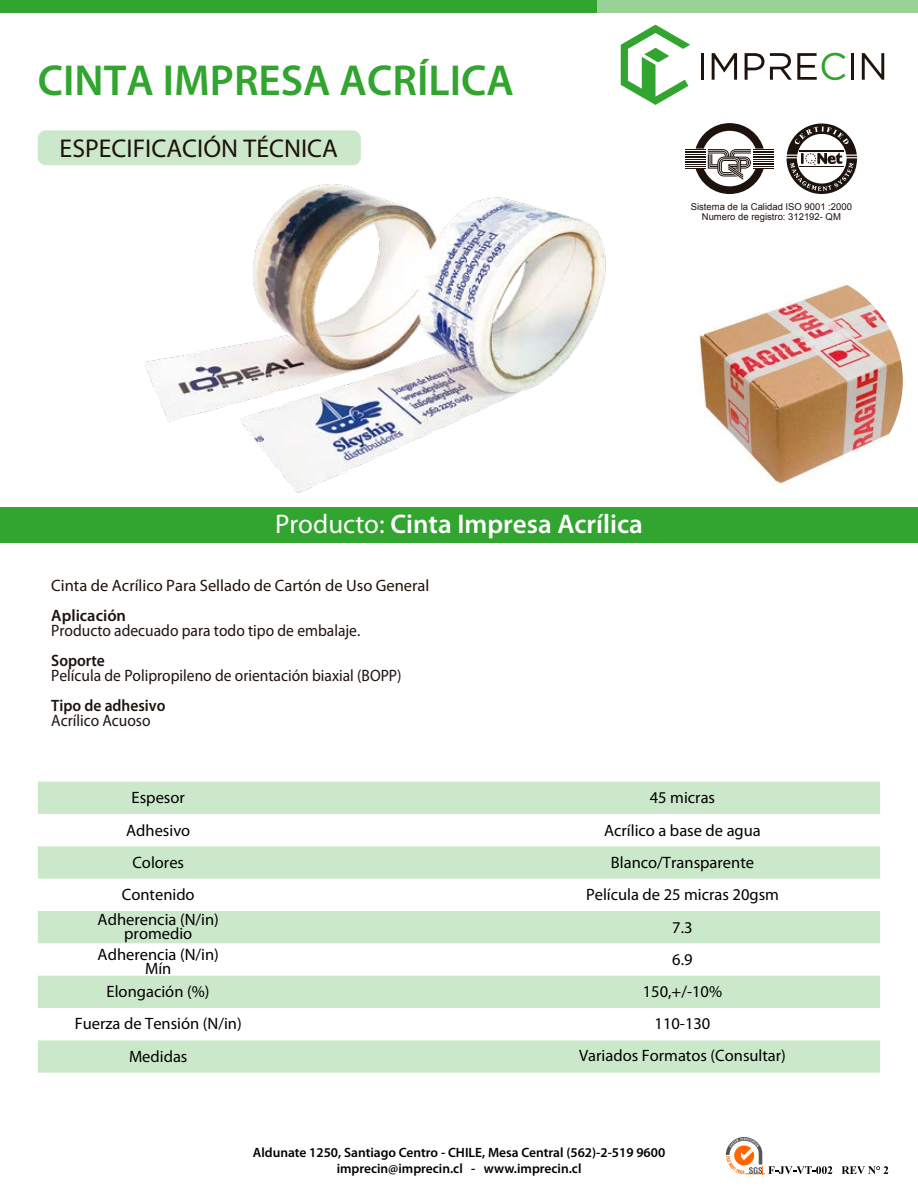
<style>
.page{position:relative;width:918px;height:1188px;background:#fff}
.page>*{position:absolute;margin:0;border:0;box-sizing:border-box;transform-origin:0 0}
.t1{font:600 43.5px "Myriad Pro";color:#31a52f}
.t2{font:600 27px "Myriad Pro";color:#fff}
.t3{font:25.8px "Myriad Pro";color:#1e120d}
.t4{font:16.5px/13.5px "Myriad Pro";color:#020102;text-align:center}
.t5{font:16.5px "Myriad Pro";color:#1e120d;scale:.94 1}
.t6{font:16.5px "Myriad Pro";color:#1e120d}
.t7{font:600 16.5px "Myriad Pro";color:#1e120d;scale:.94 1}
.t8{font:600 16.5px "Myriad Pro";color:#1e120d}
.t9{font:600 13.5px/16.2px "Myriad Pro";color:#000;text-align:center}
.t10{font:9.45px/10.5px "Arial";color:#1e120d;text-align:center}
.s1{font-weight:400}
</style>
<div class="page">
<div style="left:0;top:0;width:597px;height:13px;background:#31a52f"></div>
<div style="left:597px;top:0;width:321px;height:13px;background:#98d297"></div>
<hr style="left:701px;top:53px;width:3px;height:27px;background:#1e120d">
<svg style="left:712px;top:53px;width:25px;height:27px"></svg>
<svg style="left:745px;top:53px;width:19px;height:27px"></svg>
<hr style="left:851px;top:53px;width:3px;height:27px;background:#1e120d">
<svg style="left:862px;top:53px;width:22px;height:27px"></svg>
<svg style="left:770px;top:53px;width:76px;height:27px"></svg>
<svg style="left:621px;top:25px;width:69px;height:80px"></svg>
<svg style="left:726px;top:1137px;width:106px;height:38px"></svg>
<svg style="left:842px;top:1166px;width:46px;height:8px"></svg>
<div style="left:0;top:507px;width:918px;height:36px;background:#31a52f"></div>
<svg style="left:38px;top:782px;width:842px;height:291px"></svg>
<div style="left:38px;top:130px;width:323px;height:35px;background:#cce8cb;border-radius:8px"></div>
<svg style="left:787px;top:124px;width:70px;height:70px"></svg>
<svg style="left:686px;top:123px;width:87px;height:71px"></svg>
<img style="left:145px;top:184px;width:461px;height:309px">
<img style="left:681px;top:270px;width:222px;height:222px;border-radius:111px">
<h1 class="t1" style="left:38px;top:52px;width:478px">CINTA IMPRESA ACRÍLICA</h1>
<h3 class="t3" style="left:60px;top:132px;width:280px">ESPECIFICACIÓN TÉCNICA</h3>
<p class="t10" style="left:691px;top:201px;width:163px">Sistema de la Calidad ISO 9001 :2000<br>Numero de registro: 312192- QM</p>
<h2 class="t2" style="left:275px;top:507px;width:369px"><span class="s1">Producto:</span> Cinta Impresa Acrílica</h2>
<p class="t6" style="left:51px;top:575px;width:380px">Cinta de Acrílico Para Sellado de Cartón de Uso General</p>
<p class="t8" style="left:51px;top:605px;width:76px">Aplicación</p>
<p class="t5" style="left:51px;top:620px;width:330px">Producto adecuado para todo tipo de embalaje.</p>
<p class="t7" style="left:51px;top:650px;width:59px">Soporte</p>
<p class="t5" style="left:51px;top:665px;width:374px">Película de Polipropileno de orientación biaxial (BOPP)</p>
<p class="t7" style="left:51px;top:695px;width:123px">Tipo de adhesivo</p>
<p class="t5" style="left:51px;top:710px;width:107px">Acrílico Acuoso</p>
<p class="t4" style="left:132px;top:791px;width:55px">Espesor</p>
<p class="t4" style="left:650px;top:791px;width:67px">45 micras</p>
<p class="t4" style="left:126px;top:824px;width:66px">Adhesivo</p>
<p class="t4" style="left:604px;top:824px;width:158px">Acrílico a base de agua</p>
<p class="t4" style="left:132px;top:855px;width:53px">Colores</p>
<p class="t4" style="left:611px;top:855px;width:145px">Blanco/Transparente</p>
<p class="t4" style="left:122px;top:888px;width:74px">Contenido</p>
<p class="t4" style="left:586px;top:888px;width:194px">Película de 25 micras 20gsm</p>
<p class="t4" style="left:98px;top:913px;width:123px">Adherencia (N/in) promedio</p>
<p class="t4" style="left:98px;top:948px;width:123px">Adherencia (N/in)<br>Mín</p>
<p class="t4" style="left:75px;top:975px;width:169px;line-height:32.5px">Elongación (%)<br>Fuerza de Tensión (N/in)</p>
<p class="t4" style="left:672px;top:920px;width:22px">7.3</p>
<p class="t4" style="left:643px;top:943px;width:81px;line-height:32px">6.9<br>150,+/-10%<br>110-130</p>
<p class="t4" style="left:129px;top:1049px;width:60px">Medidas</p>
<p class="t4" style="left:579px;top:1049px;width:209px">Variados Formatos (Consultar)</p>
<p class="t9" style="left:253px;top:1144px;width:414px">Aldunate 1250, Santiago Centro - CHILE, Mesa Central (562)-2-519 9600 imprecin@imprecin.cl - www.imprecin.cl</p>
</div>
